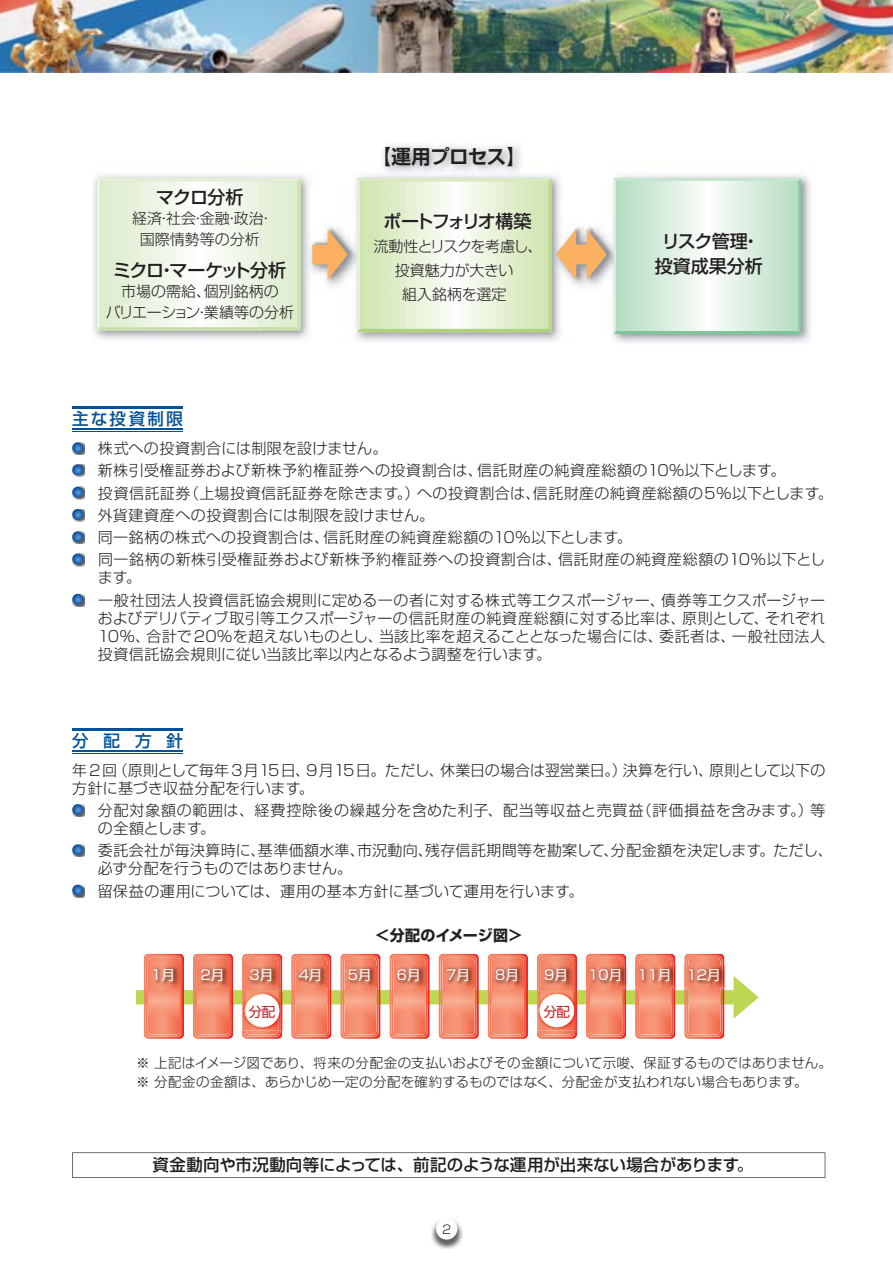
<style>
.page{position:relative;width:893px;height:1263px;background:#fff}
.page>*{position:absolute;margin:0;border:0;box-sizing:border-box;transform-origin:0 0}
.t1{font:19.5px "Shin Go Pro De Bold 90 pv RKSJ H";letter-spacing:-.03em;color:#231f20}
.t2{font:18px/25.5px "Shin Go Pro Medium 90 pv RKSJ H";color:#231f20;text-align:center}
.t3{font:18px "Shin Go Pro Medium 90 pv RKSJ H";letter-spacing:-.05em;color:#231f20}
.t4{font:18px "Shin Go Pro Medium 90 pv RKSJ H";letter-spacing:-.03em;color:#231f20}
.t5{font:18px "Shin Go Pro Medium 90 pv RKSJ H";letter-spacing:-.105em;color:#231f20}
.t6{font:16.5px "Shin Go Pro Medium 90 pv RKSJ H";color:#231f20}
.t7{font:16.5px "Shin Go Pro Medium 90 pv RKSJ H";letter-spacing:.155em;color:#00519c}
.t8{font:15px/22.2px "Shin Go Pro Light 90 pv RKSJ H";letter-spacing:.02em;color:#231f20}
.t9{font:15px/18px "Shin Go Pro Light 90 pv RKSJ H";letter-spacing:.045em;color:#231f20}
.t10{font:15px/21px "Shin Go Pro Light 90 pv RKSJ H";color:#231f20;text-align:center}
.t11{font:15px/24px "Shin Go Pro Light 90 pv RKSJ H";letter-spacing:-.02em;color:#231f20;text-align:center}
.t12{font:15px "Shin Go Pro Bold 90 pv RKSJ H";letter-spacing:.01em;color:#231f20}
.t13{font:13.5px/19.5px "Shin Go Pro Light 90 pv RKSJ H";letter-spacing:.015em;color:#231f20}
.t14{font:13.5px "Shin Go Pro Regular 90 pv RKSJ H";color:#fff}
.t15{font:13.5px "Shin Go Pro Regular 90 pv RKSJ H";color:#c51d23}
.t16{font:12px "Shin Go Pro Light 90 pv RKSJ H";color:#231f20}
</style>
<div class="page">
<svg style="left:72px;top:1152px;width:753px;height:26px"></svg>
<hr style="left:72px;top:428px;width:111px;height:2px;background:#00519c">
<hr style="left:72px;top:431px;width:111px;height:1px;background:#00519c">
<hr style="left:72px;top:406px;width:111px;height:2px;background:#00519c">
<hr style="left:72px;top:409px;width:111px;height:1px;background:#00519c">
<hr style="left:72px;top:750px;width:111px;height:2px;background:#00519c">
<hr style="left:72px;top:753px;width:111px;height:1px;background:#00519c">
<hr style="left:72px;top:728px;width:111px;height:1px;background:#00519c">
<hr style="left:72px;top:731px;width:111px;height:1px;background:#00519c">
<svg style="left:72px;top:442px;width:13px;height:13px"></svg>
<svg style="left:72px;top:465px;width:13px;height:12px"></svg>
<svg style="left:72px;top:487px;width:13px;height:12px"></svg>
<svg style="left:72px;top:509px;width:13px;height:13px"></svg>
<svg style="left:72px;top:531px;width:13px;height:13px"></svg>
<svg style="left:72px;top:554px;width:13px;height:12px"></svg>
<svg style="left:72px;top:594px;width:13px;height:12px"></svg>
<svg style="left:72px;top:804px;width:13px;height:13px"></svg>
<svg style="left:72px;top:844px;width:13px;height:13px"></svg>
<svg style="left:72px;top:885px;width:13px;height:12px"></svg>
<img style="left:93px;top:144px;width:719px;height:199px">
<svg style="left:97px;top:178px;width:163px;height:152px"></svg>
<img style="left:504px;top:174px;width:159px;height:159px">
<svg style="left:613px;top:178px;width:187px;height:156px;background:#b1dbbf"></svg>
<svg style="left:616px;top:181px;width:181px;height:149px"></svg>
<img style="left:260px;top:174px;width:144px;height:159px">
<img style="left:297px;top:181px;width:4px;height:146px">
<img style="left:260px;top:327px;width:41px;height:3px">
<img style="left:260px;top:178px;width:41px;height:3px">
<div style="left:260px;top:181px;width:37px;height:146px;background:#e1efd5"></div>
<img style="left:260px;top:262px;width:25px;height:17px">
<img style="left:260px;top:285px;width:18px;height:14px">
<img style="left:260px;top:306px;width:33px;height:14px">
<svg style="left:357px;top:178px;width:249px;height:154px"></svg>
<svg style="left:312px;top:229px;width:36px;height:51px"></svg>
<svg style="left:684px;top:954px;width:40px;height:85px"></svg>
<img style="left:686px;top:956px;width:36px;height:81px;border-radius:4px">
<img style="left:688px;top:958px;width:32px;height:77px;border-radius:4px">
<svg style="left:635px;top:954px;width:40px;height:85px"></svg>
<img style="left:637px;top:956px;width:36px;height:81px;border-radius:4px">
<img style="left:639px;top:958px;width:32px;height:77px;border-radius:4px">
<svg style="left:586px;top:954px;width:40px;height:85px"></svg>
<img style="left:588px;top:956px;width:36px;height:81px;border-radius:4px">
<img style="left:590px;top:958px;width:32px;height:77px;border-radius:4px">
<svg style="left:537px;top:954px;width:40px;height:85px"></svg>
<img style="left:539px;top:956px;width:36px;height:81px;border-radius:4px">
<img style="left:541px;top:958px;width:32px;height:77px;border-radius:4px">
<svg style="left:487px;top:954px;width:41px;height:85px"></svg>
<img style="left:489px;top:956px;width:37px;height:81px;border-radius:4px">
<img style="left:491px;top:958px;width:33px;height:77px;border-radius:4px">
<svg style="left:438px;top:954px;width:41px;height:85px"></svg>
<img style="left:440px;top:956px;width:37px;height:81px;border-radius:4px">
<img style="left:442px;top:958px;width:33px;height:77px;border-radius:4px">
<svg style="left:389px;top:954px;width:40px;height:85px"></svg>
<img style="left:391px;top:956px;width:36px;height:81px;border-radius:4px">
<img style="left:393px;top:958px;width:32px;height:77px;border-radius:4px">
<svg style="left:340px;top:954px;width:40px;height:85px"></svg>
<img style="left:342px;top:956px;width:36px;height:81px;border-radius:4px">
<img style="left:344px;top:958px;width:32px;height:77px;border-radius:4px">
<svg style="left:291px;top:954px;width:40px;height:85px"></svg>
<img style="left:293px;top:956px;width:36px;height:81px;border-radius:4px">
<img style="left:295px;top:958px;width:32px;height:77px;border-radius:4px">
<svg style="left:242px;top:954px;width:40px;height:85px"></svg>
<img style="left:244px;top:956px;width:36px;height:81px;border-radius:4px">
<img style="left:246px;top:958px;width:32px;height:77px;border-radius:4px">
<svg style="left:193px;top:954px;width:40px;height:85px"></svg>
<img style="left:195px;top:956px;width:36px;height:81px;border-radius:4px">
<img style="left:197px;top:958px;width:32px;height:77px;border-radius:4px">
<svg style="left:144px;top:954px;width:40px;height:85px"></svg>
<img style="left:146px;top:956px;width:36px;height:81px;border-radius:4px">
<img style="left:148px;top:958px;width:32px;height:77px;border-radius:4px">
<svg style="left:136px;top:965px;width:622px;height:66px"></svg>
<img style="left:242px;top:992px;width:40px;height:39px">
<img style="left:244px;top:992px;width:36px;height:39px">
<img style="left:246px;top:992px;width:32px;height:39px">
<img style="left:245px;top:1004px;width:34px;height:13px">
<img style="left:246px;top:994px;width:32px;height:33px">
<img style="left:537px;top:992px;width:40px;height:39px">
<img style="left:539px;top:992px;width:36px;height:39px">
<img style="left:541px;top:992px;width:32px;height:39px">
<img style="left:539px;top:1004px;width:35px;height:13px">
<img style="left:541px;top:994px;width:32px;height:33px">
<img style="left:431px;top:1220px;width:31px;height:28px">
<div style="left:436px;top:1218px;width:21px;height:22px;background:#fff;border-radius:50%"></div>
<img style="left:1px;top:0;width:891px;height:73px">
<p class="t4" style="left:156px;top:190px;width:89px">マクロ分析</p>
<p class="t10" style="left:132px;top:210px;width:143px">経済・社会・金融・政治・国際情勢等の分析</p>
<p class="t3" style="left:113px;top:264px;width:175px">ミクロ・マーケット分析</p>
<p class="t10" style="left:106px;top:283px;width:190px">市場の需給、個別銘柄の<br>バリエーション・業績等の分析</p>
<p class="t7" style="left:72px;top:413px;width:112px">主な投資制限</p>
<h1 class="t1" style="left:372px;top:149px;width:156px">【運用プロセス】</h1>
<p class="t4" style="left:383px;top:215px;width:37px">ポー</p>
<p class="t5" style="left:415px;top:215px;width:117px">トフォリオ構築</p>
<p class="t11" style="left:373px;top:237px;width:170px">流動性とリスクを考慮し、投資魅力が大きい<br>組入銘柄を選定</p>
<p class="t2" style="left:654px;top:231px;width:109px">リスク管理・投資成果分析</p>
<p class="t8" style="left:83px;top:440px;width:751px">　株式への投資割合には制限を設けません。<br>　新株引受権証券および新株予約権証券への投資割合は、信託財産の純資産総額の10％以下とします。<br>　投資信託証券（上場投資信託証券を除きます。）への投資割合は、信託財産の純資産総額の５％以下とします。　外貨建資産への投資割合には制限を設けません。<br>　同一銘柄の株式への投資割合は、信託財産の純資産総額の10％以下とします。<br>　同一銘柄の新株引受権証券および新株予約権証券への投資割合は、信託財産の純資産総額の10％以下とし</p>
<p class="t8" style="left:83px;top:569px;width:743px;text-indent:15px">ます。<br>　一般社団法人投資信託協会規則に定める一の者に対する株式等エクスポージャー、債券等エクスポージャー</p>
<p class="t8" style="left:98px;top:611px;width:729px;line-height:18px;text-align:justify">およびデリバティブ取引等エクスポージャーの信託財産の純資産総額に対する比率は、原則として、それぞれ10％、合計で20％を超えないものとし、当該比率を超えることとなった場合には、委託者は、一般社団法人投資信託協会規則に従い当該比率以内となるよう調整を行います。</p>
<p class="t7" style="left:72px;top:735px;width:112px">分配方針</p>
<p class="t8" style="left:72px;top:763px;width:754px;line-height:18px">年2回（原則として毎年3月15日、9月15日。ただし、休業日の場合は翌営業日。）決算を行い、原則として以下の方針に基づき収益分配を行います。</p>
<p class="t9" style="left:98px;top:803px;width:729px;text-indent:-15px">　分配対象額の範囲は、経費控除後の繰越分を含めた利子、配当等収益と売買益（評価損益を含みます。）等の全額とします。</p>
<p class="t8" style="left:98px;top:844px;width:736px;line-height:18px;text-indent:-15px">　委託会社が毎決算時に、基準価額水準、市況動向、残存信託期間等を勘案して、分配金額を決定します。ただし、必ず分配を行うものではありません。</p>
<p class="t8" style="left:83px;top:882px;width:502px">　留保益の運用については、運用の基本方針に基づいて運用を行います。</p>
<p class="t12" style="left:375px;top:929px;width:149px">＜分配のイメージ図＞</p>
<p class="t14" style="left:151px;top:969px;width:25px">1月</p>
<p class="t14" style="left:200px;top:969px;width:25px">2月</p>
<p class="t14" style="left:249px;top:969px;width:25px">3月</p>
<p class="t14" style="left:299px;top:969px;width:25px">4月</p>
<p class="t14" style="left:348px;top:969px;width:25px">5月</p>
<p class="t14" style="left:397px;top:969px;width:25px">6月</p>
<p class="t14" style="left:446px;top:969px;width:25px">7月</p>
<p class="t14" style="left:495px;top:969px;width:25px">8月</p>
<p class="t14" style="left:544px;top:969px;width:25px">9月</p>
<p class="t14" style="left:588px;top:969px;width:134px">10月 11月 12月</p>
<p class="t15" style="left:249px;top:1007px;width:28px">分配</p>
<p class="t15" style="left:543px;top:1007px;width:28px">分配</p>
<p class="t13" style="left:136px;top:1055px;width:697px">※ 上記はイメージ図であり、将来の分配金の支払いおよびその金額について示唆、保証するものではありません。※ 分配金の金額は、あらかじめ一定の分配を確約するものではなく、分配金が支払われない場合もあります。</p>
<p class="t6" style="left:152px;top:1159px;width:602px">資金動向や市況動向等によっては、前記のような運用が出来ない場合があります。</p>
<p class="t16" style="left:442px;top:1225px;width:11px">2</p>
</div>
